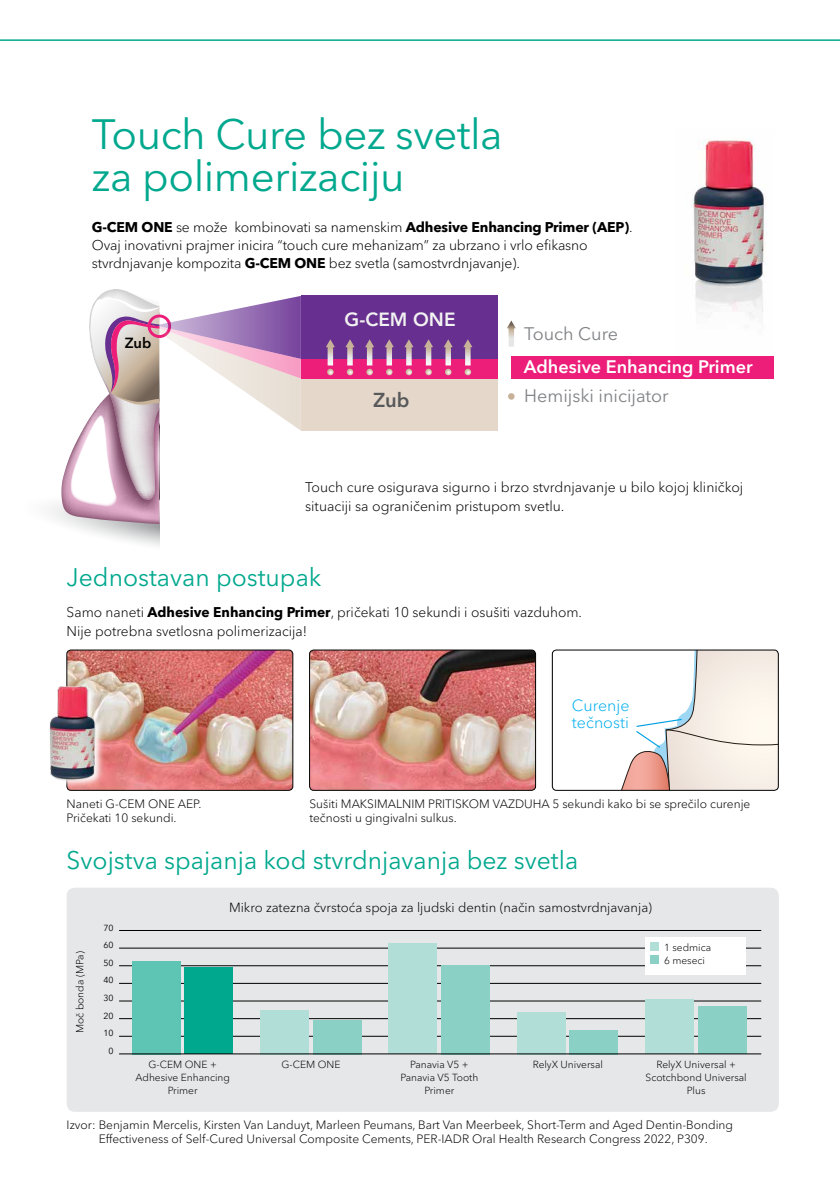
<style>
.page{position:relative;width:840px;height:1191px;background:#fff}
.page>*{position:absolute;margin:0;border:0;box-sizing:border-box;transform-origin:0 0}
.t1{font:42px/42px "Avenir Next Cyr";letter-spacing:-.01em;color:#00a88e}
.t2{font:25.2px "Avenir Next Cyr";color:#00a88e}
.t3{font:600 20px "Avenir Next Cyr";color:#58595b}
.t4{font:800 19px "Avenir";color:#f2f2f2}
.t5{font:18px "Avenir Next Cyr";color:#808285}
.t6{font:600 18px "Avenir Next Cyr";color:#fff}
.t7{font:300 16px/17.6px "Avenir Next Cyr";color:#00aeef}
.t8{font:600 14.6px "Avenir Next Cyr";color:#000}
.t9{font:300 14px/18.2px "Avenir Next Cyr";color:#000}
.t10{font:300 13.2px "Avenir Next Cyr";color:#000}
.t11{font:300 12px/14px "Avenir Next Cyr";color:#000}
.t12{font:300 10.2px/13.2px "Avenir Next Cyr";color:#000;text-align:center}
.t13{font:8.8px/17.6px "Avenir Next Cyr";color:#000;text-align:center}
.s1{font-weight:700}
</style>
<div class="page">
<img style="left:691px;top:139px;width:83px;height:227px">
<div style="left:67px;top:887px;width:711px;height:224px;background:#e6e7e8;border-radius:8px"></div>
<hr style="left:119px;top:1018px;width:641px;height:1px;background:#000">
<hr style="left:119px;top:1000px;width:641px;height:1px;background:#000">
<hr style="left:119px;top:983px;width:641px;height:1px;background:#000">
<hr style="left:119px;top:1036px;width:641px;height:1px;background:#000">
<hr style="left:119px;top:965px;width:641px;height:1px;background:#000">
<hr style="left:119px;top:947px;width:641px;height:1px;background:#000">
<hr style="left:119px;top:930px;width:641px;height:1px;background:#000">
<div style="left:132px;top:961px;width:48px;height:93px;background:#5ec4b4"></div>
<div style="left:260px;top:1010px;width:48px;height:44px;background:#b1ded6"></div>
<div style="left:388px;top:943px;width:48px;height:111px;background:#b1ded6"></div>
<div style="left:516px;top:1011px;width:49px;height:43px;background:#b1ded6"></div>
<div style="left:645px;top:999px;width:48px;height:55px;background:#b1ded6"></div>
<div style="left:184px;top:967px;width:49px;height:87px;background:#00a88e"></div>
<div style="left:313px;top:1020px;width:48px;height:34px;background:#8ad0c5"></div>
<div style="left:441px;top:964px;width:48px;height:90px;background:#8ad0c5"></div>
<div style="left:569px;top:1030px;width:48px;height:24px;background:#8ad0c5"></div>
<div style="left:697px;top:1006px;width:48px;height:48px;background:#8ad0c5"></div>
<hr style="left:119px;top:1053px;width:641px;height:1px;background:#000">
<svg style="left:0;top:39px;width:839px;height:2px;background:#3ebda9"></svg>
<div style="left:645px;top:937px;width:100px;height:37px;background:#fff"></div>
<div style="left:650px;top:942px;width:8px;height:8px;background:#b1ded6"></div>
<div style="left:650px;top:955px;width:8px;height:9px;background:#8ad0c5"></div>
<img style="left:67px;top:650px;width:226px;height:140px">
<div style="left:67px;top:650px;width:226px;height:140px;border:1px solid #000;border-radius:4px"></div>
<img style="left:309px;top:650px;width:226px;height:140px">
<div style="left:309px;top:650px;width:226px;height:140px;border:1px solid #000;border-radius:4px"></div>
<svg style="left:552px;top:650px;width:225px;height:140px"></svg>
<div style="left:552px;top:650px;width:226px;height:140px;border:1px solid #000;border-radius:4px"></div>
<img style="left:49px;top:676px;width:66px;height:115px">
<div style="left:301px;top:378px;width:196px;height:53px;background:#e5d8ca"></div>
<div style="left:301px;top:296px;width:196px;height:63px;background:#672f8f"></div>
<div style="left:301px;top:359px;width:196px;height:19px;background:#ec1e79"></div>
<svg style="left:326px;top:339px;width:9px;height:36px"></svg>
<svg style="left:345px;top:339px;width:9px;height:36px"></svg>
<svg style="left:365px;top:339px;width:9px;height:36px"></svg>
<svg style="left:385px;top:339px;width:8px;height:36px"></svg>
<svg style="left:404px;top:339px;width:9px;height:36px"></svg>
<svg style="left:424px;top:339px;width:9px;height:36px"></svg>
<svg style="left:444px;top:339px;width:8px;height:36px"></svg>
<svg style="left:463px;top:339px;width:9px;height:36px"></svg>
<svg style="left:507px;top:393px;width:7px;height:7px"></svg>
<svg style="left:507px;top:320px;width:8px;height:27px"></svg>
<div style="left:511px;top:356px;width:262px;height:23px;background:#ec1e79"></div>
<svg style="left:49px;top:289px;width:252px;height:257px"></svg>
<h1 class="t1" style="left:92px;top:113px;width:412px">Touch Cure bez svetla za polimerizaciju</h1>
<p class="t9" style="left:92px;top:217px;width:542px"><span class="s1">G-CEM ONE</span> se može kombinovati sa namenskim <span class="s1">Adhesive Enhancing Primer (AEP)</span>.<br>Ovaj inovativni prajmer inicira “touch cure mehanizam” za ubrzano i vrlo efikasno stvrdnjavanje kompozita <span class="s1">G-CEM ONE</span> bez svetla (samostvrdnjavanje).</p>
<p class="t8" style="left:125px;top:334px;width:28px">Zub</p>
<h3 class="t4" style="left:344px;top:304px;width:112px">G-CEM ONE</h3>
<h3 class="t3" style="left:373px;top:388px;width:38px">Zub</h3>
<p class="t5" style="left:524px;top:323px;width:95px">Touch Cure</p>
<p class="t6" style="left:523px;top:355px;width:230px">Adhesive Enhancing Primer</p>
<p class="t5" style="left:524px;top:385px;width:146px">Hemijski inicijator</p>
<p class="t9" style="left:305px;top:477px;width:439px;line-height:19px">Touch cure osigurava sigurno i brzo stvrdnjavanje u bilo kojoj kliničkoj situaciji sa ograničenim pristupom svetlu.</p>
<h2 class="t2" style="left:67px;top:562px;width:256px">Jednostavan postupak</h2>
<p class="t9" style="left:67px;top:602px;width:516px;line-height:19px">Samo naneti <span class="s1">Adhesive Enhancing Primer</span>, pričekati 10 sekundi i osušiti vazduhom.<br>Nije potrebna svetlosna polimerizacija!</p>
<p class="t7" style="left:571px;top:696px;width:59px">Curenje tečnosti</p>
<p class="t11" style="left:67px;top:796px;width:136px">Naneti G-CEM ONE AEP.<br>Pričekati 10 sekundi.</p>
<p class="t11" style="left:309px;top:796px;width:442px">Sušiti MAKSIMALNIM PRITISKOM VAZDUHA 5 sekundi kako bi se sprečilo curenje tečnosti u gingivalni sulkus.</p>
<h2 class="t2" style="left:67px;top:845px;width:512px">Svojstva spajanja kod stvrdnjavanja bez svetla</h2>
<p class="t10" style="left:229px;top:899px;width:424px">Mikro zatezna čvrstoća spoja za ljudski dentin (način samostvrdnjavanja)</p>
<p class="t13" style="left:103px;top:919px;width:12px">70<br>60<br>50<br>40<br>30<br>20<br>10<br>0</p>
<p class="t12" style="left:73px;top:1033px;width:83px;rotate:-90deg">Moč bonda (MPa)</p>
<p class="t12" style="left:663px;top:940px;width:49px;text-align:left">1 sedmica<br>6 meseci</p>
<p class="t12" style="left:135px;top:1057px;width:96px">G-CEM ONE +<br>Adhesive Enhancing<br>Primer</p>
<p class="t12" style="left:281px;top:1057px;width:60px">G-CEM ONE</p>
<p class="t12" style="left:400px;top:1057px;width:79px">Panavia V5 +<br>Panavia V5 Tooth<br>Primer</p>
<p class="t12" style="left:532px;top:1057px;width:72px">RelyX Universal</p>
<p class="t12" style="left:645px;top:1057px;width:103px">RelyX Universal +<br>Scotchbond Universal<br>Plus</p>
<p class="t11" style="left:67px;top:1117px;width:667px;text-align:center">Izvor: Benjamin Mercelis, Kirsten Van Landuyt, Marleen Peumans, Bart Van Meerbeek, Short-Term and Aged Dentin-Bonding<br>Effectiveness of Self-Cured Universal Composite Cements, PER-IADR Oral Health Research Congress 2022, P309.</p>
</div>
